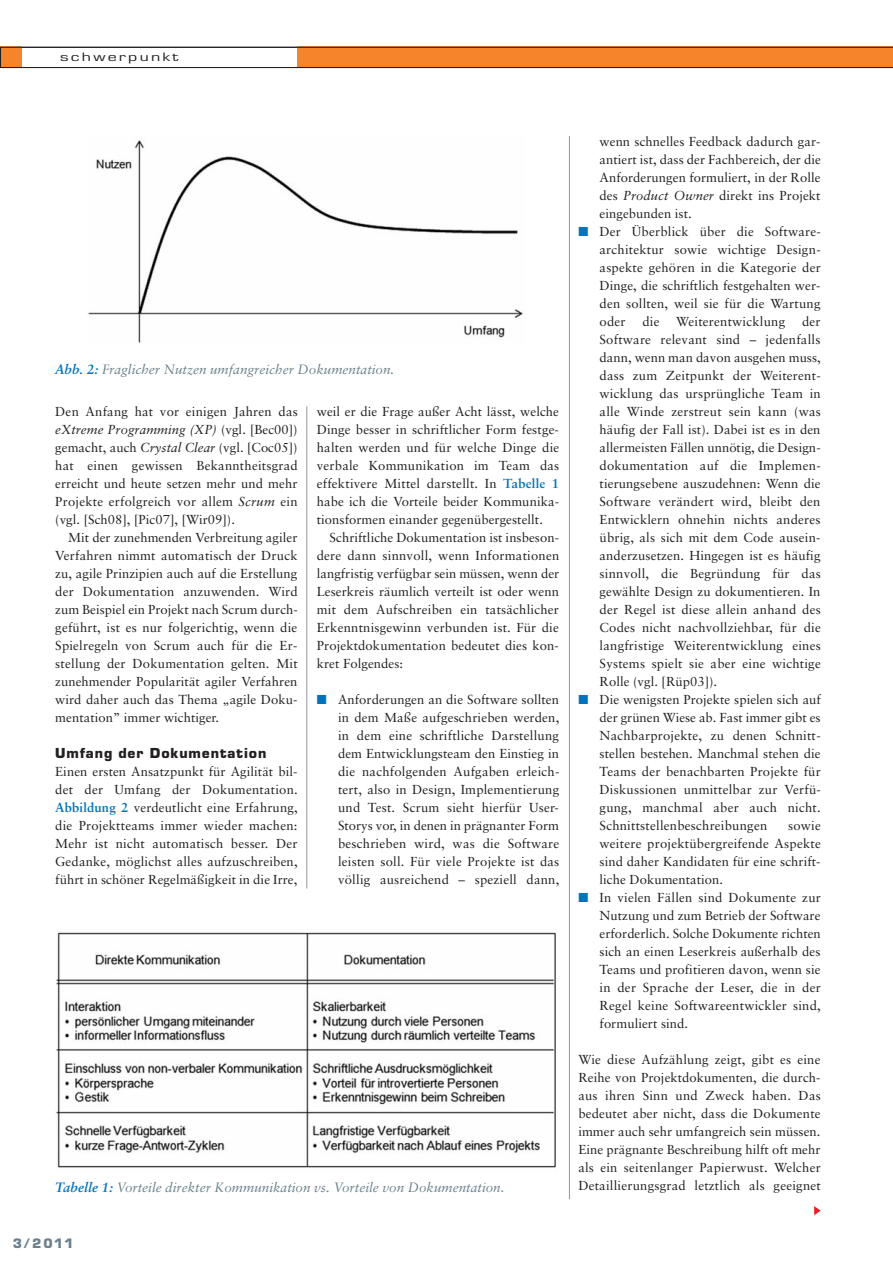
<style>
.page{position:relative;width:893px;height:1263px;background:#fff}
.page>*{position:absolute;margin:0;border:0;box-sizing:border-box;transform-origin:0 0}
.t1{font:700 14.25px "Eurostile BQ";letter-spacing:.07em;color:#231f20}
.t2{font:italic 13.5px "Sabon";color:#6c818c}
.t3{font:700 13.5px "Eurostile BQ";color:#6c818c}
.t4{font:13.05px/18px "Sabon";letter-spacing:.01em;color:#231f20;text-align:justify}
.t5{font:12.6px "Eurostile";letter-spacing:.125em;color:#231f20;scale:1.43 1}
.s1{font-weight:700;color:#0073bc}
.s2{font-style:italic}
.s3{color:#0073bc}
</style>
<div class="page">
<hr style="left:306px;top:406px;width:1px;height:482px;background:#939598">
<hr style="left:569px;top:136px;width:1px;height:1063px;background:#939598">
<svg style="left:814px;top:1206px;width:7px;height:9px"></svg>
<svg style="left:0;top:47px;width:893px;height:21px"></svg>
<img style="left:88px;top:140px;width:435px;height:203px">
<img style="left:56px;top:932px;width:500px;height:236px">
<p class="t5" style="left:60px;top:52px;width:84px">schwerpunkt</p>
<p class="t2" style="left:55px;top:363px;width:341px"><span class="s1">Abb. 2:</span> Fraglicher Nutzen umfangreicher Dokumentation.</p>
<p class="t4" style="left:55px;top:403px;width:244px">Den Anfang hat vor einigen Jahren das <span class="s2">eXtreme Programming (XP)</span> (vgl. [Bec00]) gemacht, auch <span class="s2">Crystal Clear</span> (vgl. [Coc05]) hat einen gewissen Bekanntheitsgrad erreicht und heute setzen mehr und mehr Projekte erfolgreich vor allem <span class="s2">Scrum</span> ein (vgl. [Sch08], [Pic07], [Wir09]).</p>
<p class="t4" style="left:55px;top:529px;width:244px;text-indent:13px">Mit der zunehmenden Verbreitung agiler Verfahren nimmt automatisch der Druck zu, agile Prinzipien auch auf die Erstellung der Dokumentation anzuwenden. Wird zum Beispiel ein Projekt nach Scrum durch&shy;geführt, ist es nur folgerichtig, wenn die Spielregeln von Scrum auch für die Er - stellung der Dokumentation gelten. Mit zunehmender Popularität agiler Verfahren wird daher auch das Thema „agile Doku - mentation” immer wichtiger.</p>
<p class="t1" style="left:55px;top:748px;width:213px">Umfang der Dokumentation</p>
<p class="t4" style="left:55px;top:763px;width:244px">Einen ersten Ansatzpunkt für Agilität bil&shy;det der Umfang der Dokumentation.<br><span class="s1">Abbildung 2</span> verdeutlicht eine Erfahrung, die Projektteams immer wieder machen:<br>Mehr ist nicht automatisch besser. Der Gedanke, möglichst alles aufzuschreiben, führt in schöner Regelmäßigkeit in die Irre,</p>
<p class="t4" style="left:317px;top:403px;width:244px">weil er die Frage außer Acht lässt, welche Dinge besser in schriftlicher Form festge&shy;halten werden und für welche Dinge die verbale Kommunikation im Team das effektivere Mittel darstellt. In <span class="s1">Tabelle 1 </span>habe ich die Vorteile beider Kommuni ka - tionsformen einander gegenübergestellt.</p>
<p class="t4" style="left:317px;top:529px;width:244px;text-indent:13px">Schriftliche Dokumentation ist insbeson&shy;dere dann sinnvoll, wenn Informationen langfristig verfügbar sein müssen, wenn der Leserkreis räumlich verteilt ist oder wenn mit dem Aufschreiben ein tatsächlicher Erkenntnisgewinn verbunden ist. Für die Projektdokumentation bedeutet dies kon&shy;kret Folgendes:</p>
<p class="t4" style="left:338px;top:691px;width:223px;text-indent:-21px"><span class="s3">■</span> Anforderungen an die Software sollten in dem Maße aufgeschrieben werden, in dem eine schriftliche Darstellung dem Entwicklungsteam den Einstieg in die nachfolgenden Aufgaben erleich&shy;tert, also in Design, Implementierung und Test. Scrum sieht hierfür User-Storys vor, in denen in prägnanter Form beschrieben wird, was die Software leis ten soll. Für viele Projekte ist das völlig ausreichend – speziell dann,</p>
<p class="t2" style="left:55px;top:1182px;width:451px"><span class="s1">Tabelle 1:</span> Vorteile direkter Kommunikation vs. Vorteile von Dokumentation.</p>
<p class="t3" style="left:13px;top:1239px;width:62px">3/2011</p>
<p class="t4" style="left:600px;top:133px;width:223px">wenn schnelles Feedback dadurch gar&shy;antiert ist, dass der Fachbereich, der die Anforderungen formuliert, in der Rolle des <span class="s2">Product Owner</span> direkt ins Projekt eingebunden ist.</p>
<p class="t4" style="left:600px;top:223px;width:223px;text-indent:-21px"><span class="s3">■</span> Der Überblick über die Software - architektur sowie wichtige Design - aspekte gehören in die Kategorie der Dinge, die schriftlich festgehalten wer&shy;den sollten, weil sie für die Wartung oder</p>
<p class="t4" style="left:600px;top:313px;width:223px;text-indent:202px">der Software relevant sind – jedenfalls dann, wenn man davon ausgehen muss, dass zum Zeitpunkt der Weiterent - wicklung das ursprüngliche Team in alle Winde zerstreut sein kann (was häufig der Fall ist). Dabei ist es in den allermeisten Fällen unnötig, die Design - dokumentation auf die Implemen - tierungs ebene auszudehnen: Wenn die Software verändert wird, bleibt den Entwicklern ohnehin nichts anderes übrig, als sich mit dem Code ausein&shy;anderzusetzen. Hingegen ist es häufig sinnvoll, die Begründung für das gewählte Design zu dokumentieren. In der Regel ist diese allein anhand des Codes nicht nachvollziehbar, für die langfristige Weiterentwicklung eines Systems spielt sie aber eine wichtige Rolle (vgl. [Rüp03]).</p>
<p class="t4" style="left:600px;top:691px;width:223px;text-indent:-21px"><span class="s3">■</span> Die wenigsten Projekte spielen sich auf der grünen Wiese ab. Fast immer gibt es Nachbarprojekte, zu denen Schnitt - stellen bestehen. Manchmal stehen die Teams der benachbarten Projekte für Diskussionen unmittelbar zur Verfü - gung, manchmal aber auch nicht.<br>Schnittstellenbeschreibungen</p>
<p class="t4" style="left:642px;top:313px;width:19px">die</p>
<p class="t4" style="left:676px;top:313px;width:110px">Weiterentwicklung</p>
<p class="t4" style="left:600px;top:817px;width:223px;text-indent:188px">sowie weitere projektübergreifende Aspekte sind daher Kandidaten für eine schrift&shy;liche Dokumentation.</p>
<p class="t4" style="left:600px;top:889px;width:223px;text-indent:-21px"><span class="s3">■</span> In vielen Fällen sind Dokumente zur Nutzung und zum Betrieb der Software erforderlich. Solche Dokumente richten sich an einen Leserkreis außerhalb des Teams und profitieren davon, wenn sie in der Sprache der Leser, die in der Regel keine Softwareentwickler sind, formuliert sind.</p>
<p class="t4" style="left:578px;top:1051px;width:244px">Wie diese Aufzählung zeigt, gibt es eine Reihe von Projektdokumenten, die durch&shy;aus ihren Sinn und Zweck haben. Das bedeutet aber nicht, dass die Dokumente immer auch sehr umfangreich sein müssen.<br>Eine prägnante Beschreibung hilft oft mehr als ein seitenlanger Papierwust. Welcher Detaillierungsgrad letztlich als geeignet</p>
</div>
